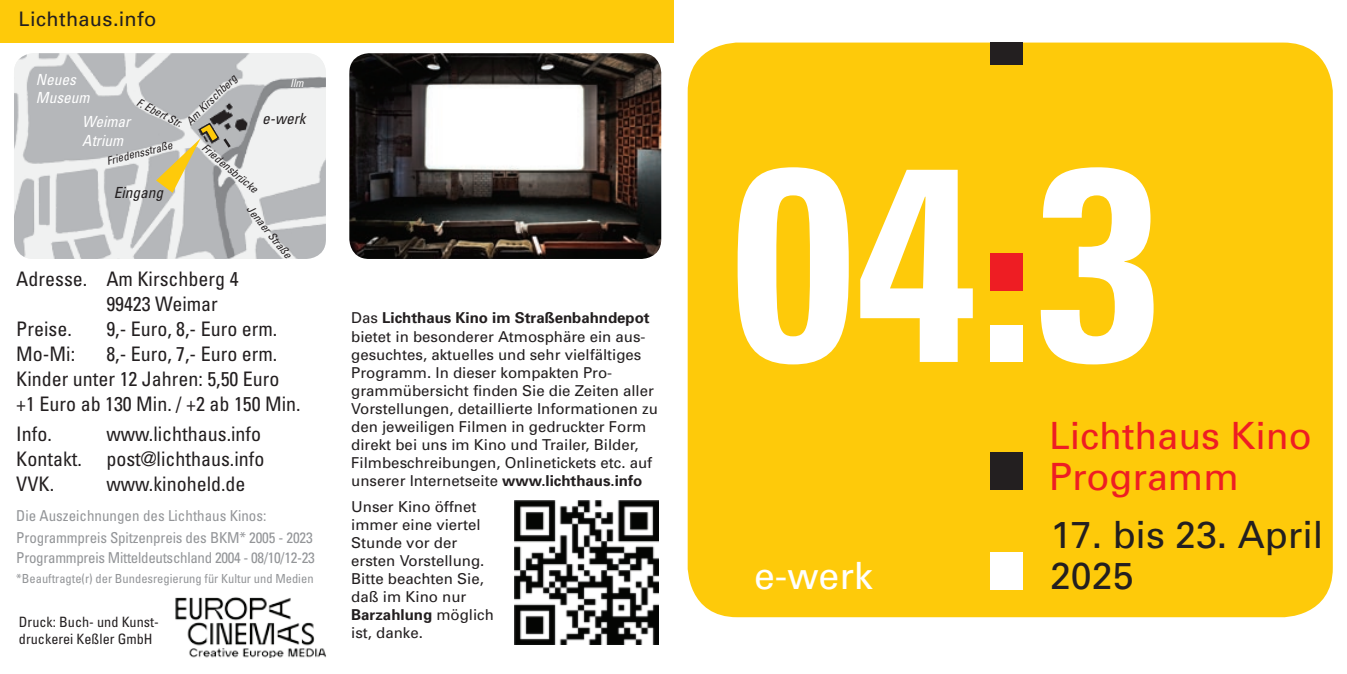
<style>
.page{position:relative;width:1347px;height:674px;background:#fff}
.page>*{position:absolute;margin:0;border:0;box-sizing:border-box;transform-origin:0 0}
.t1{font:700 condensed 275px "Univers";color:#fff}
.t2{font:37.5px/41.2px "Univers";color:#ee1d23}
.t3{font:37.5px/41.2px "Univers";color:#231f20}
.t4{font:37.5px "Univers";color:#fff}
.t5{font:condensed 20px/25px "Univers";color:#231f20}
.t6{font:20px "Univers";letter-spacing:.02em;color:#231f20}
.t7{font:italic condensed 15.25px/18.5px "Univers";color:#fff}
.t8{font:italic condensed 15.25px "Univers";color:#231f20}
.t9{font:15px/18px "Univers";color:#231f20}
.t10{font:condensed 15px/22.5px "Univers";letter-spacing:-.01em;color:#939598}
.t11{font:condensed 14.25px/17px "Univers";color:#231f20}
.t12{font:condensed 12.5px "Univers";color:#939598}
.t13{font:italic condensed 11.25px "Univers";color:#231f20}
.t14{font:italic condensed 11.25px "Univers";color:#fff}
.s1{font-weight:700}
</style>
<div class="page">
<div style="left:0;top:0;width:673px;height:43px;background:#feca0a"></div>
<img style="left:349px;top:53px;width:312px;height:206px">
<div style="left:687px;top:43px;width:645px;height:574px;background:#feca0a;border-radius:50px"></div>
<div style="left:990px;top:452px;width:33px;height:38px;background:#231f20"></div>
<div style="left:990px;top:43px;width:33px;height:22px;background:#231f20"></div>
<div style="left:990px;top:253px;width:33px;height:38px;background:#ee1d23"></div>
<div style="left:990px;top:552px;width:33px;height:37px;background:#fff"></div>
<img style="left:175px;top:597px;width:151px;height:60px">
<img style="left:14px;top:53px;width:312px;height:206px">
<svg style="left:156px;top:122px;width:75px;height:71px"></svg>
<img style="left:514px;top:500px;width:144px;height:144px">
<h3 class="t6" style="left:19px;top:7px;width:139px">Lichthaus.info</h3>
<p class="t7" style="left:36px;top:70px;width:55px">Neues<br>Museum</p>
<p class="t13" style="left:183px;top:118px;width:68px;rotate:-45deg">Am Kirschberg</p>
<p class="t13" style="left:141px;top:95px;width:51px;rotate:27deg">F. Ebert Str.</p>
<p class="t7" style="left:82px;top:112px;width:50px">Weimar</p>
<p class="t14" style="left:290px;top:76px;width:15px">Ilm</p>
<p class="t8" style="left:262px;top:109px;width:45px">e-werk</p>
<p class="t7" style="left:82px;top:131px;width:42px">Atrium</p>
<p class="t13" style="left:105px;top:154px;width:69px;rotate:-14deg">Friedensstraße</p>
<p class="t8" style="left:114px;top:183px;width:51px">Eingang</p>
<p class="t13" style="left:208px;top:141px;width:71px;rotate:40deg">Friedensbrücke</p>
<p class="t13" style="left:255px;top:202px;width:66px;rotate:51deg">Jenaer Straße</p>
<h3 class="t5" style="left:16px;top:265px;width:224px">Adresse. Am Kirschberg 4</h3>
<h3 class="t5" style="left:106px;top:290px;width:113px">99423 Weimar</h3>
<h3 class="t5" style="left:16px;top:315px;width:57px">Preise.</h3>
<h3 class="t5" style="left:106px;top:315px;width:173px">9,- Euro, 8,- Euro erm.</h3>
<h3 class="t5" style="left:16px;top:340px;width:60px">Mo-Mi:</h3>
<h3 class="t5" style="left:16px;top:340px;width:286px;text-indent:90px">8,- Euro, 7,- Euro erm.<br>Kinder unter 12 Jahren: 5,50 Euro +1 Euro ab 130 Min. / +2 ab 150 Min.</h3>
<h3 class="t5" style="left:16px;top:420px;width:37px">Info.</h3>
<h3 class="t5" style="left:16px;top:420px;width:249px;text-indent:90px">www.lichthaus.info<br>Kontakt. post@lichthaus.info<br>VVK.</h3>
<h3 class="t5" style="left:106px;top:470px;width:141px">www.kinoheld.de</h3>
<p class="t10" style="left:16px;top:503px;width:298px">Die Auszeichnungen des Lichthaus Kinos:<br>Programmpreis Spitzenpreis des BKM* 2005 - 2023</p>
<p class="t10" style="left:16px;top:546px;width:300px">Programmpreis Mitteldeutschland 2004 - 08/10/12-23</p>
<p class="t12" style="left:16px;top:570px;width:299px">*Beauftragte(r) der Bundesregierung für Kultur und Medien</p>
<p class="t11" style="left:19px;top:612px;width:141px">Druck: Buch- und Kunst&shy;druckerei Keßler GmbH</p>
<p class="t9" style="left:351px;top:309px;width:308px">Das <span class="s1">Lichthaus Kino im Straßenbahndepot </span>bietet in besonderer Atmosphäre ein aus&shy;gesuchtes, aktuelles und sehr vielfältiges Programm. In dieser kompakten Pro&shy;grammübersicht finden Sie die Zeiten aller Vorstellungen, detaillierte Informationen zu den jeweiligen Filmen in gedruckter Form direkt bei uns im Kino und Trailer, Bilder, Filmbeschreibungen, Onlinetickets etc. auf unserer Internetseite <span class="s1">www.lichthaus.info</span></p>
<p class="t9" style="left:351px;top:497px;width:144px">Unser Kino öffnet immer eine viertel<br>Stunde vor der ersten Vorstellung.<br>Bitte beachten Sie, daß im Kino nur<br><span class="s1">Barzahlung</span> möglich ist, danke.</p>
<h1 class="t1" style="left:732px;top:95px;width:429px">04.3</h1>
<h2 class="t4" style="left:754px;top:553px;width:120px">e-werk</h2>
<h2 class="t2" style="left:1049px;top:415px;width:264px">Lichthaus Kino<br>Programm</h2>
<h2 class="t3" style="left:1050px;top:514px;width:275px">17. bis 23. April<br>2025</h2>
</div>
